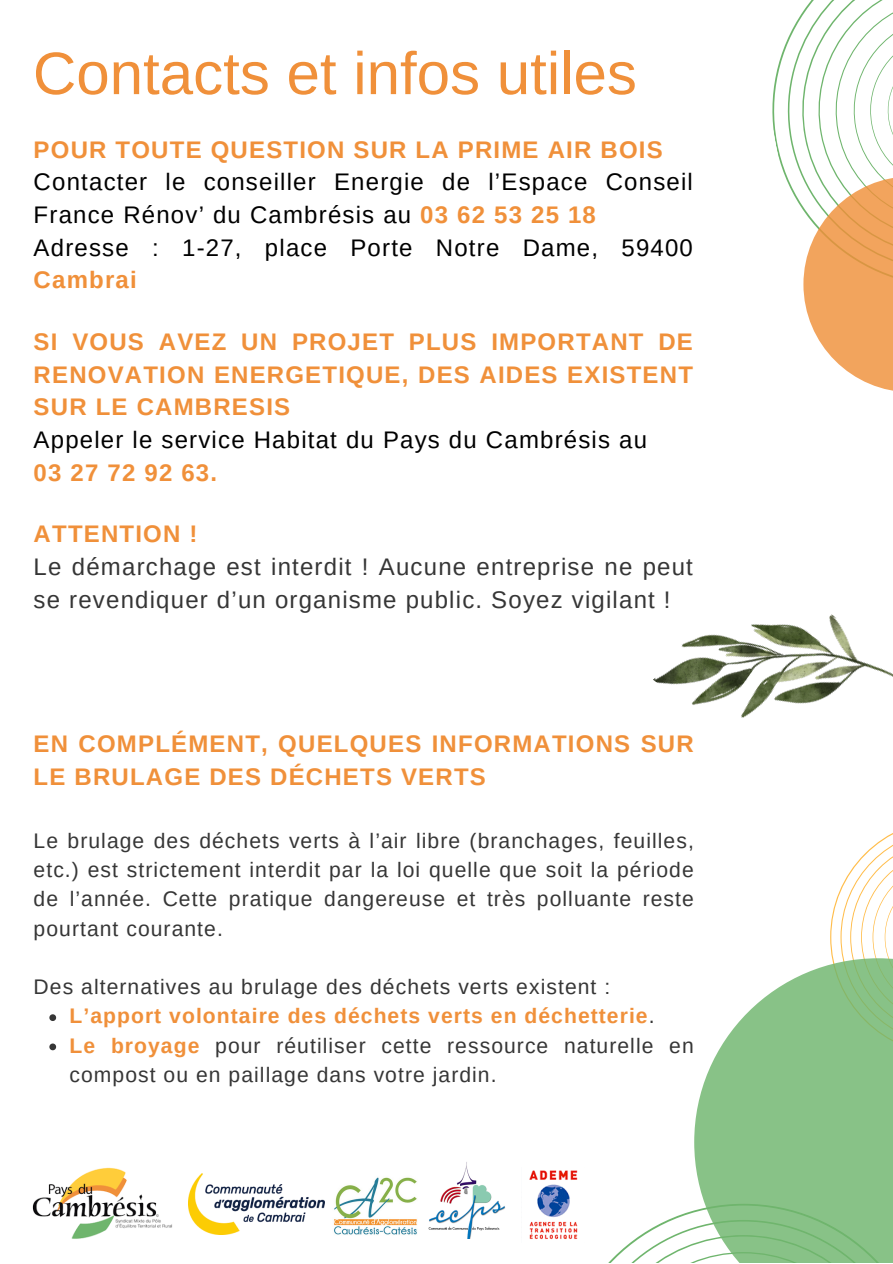
<style>
.page{position:relative;width:893px;height:1264px;background:#fff}
.page>*{position:absolute;margin:0;border:0;box-sizing:border-box;transform-origin:0 0}
.t1{font:60px "Arimo";color:#f0903a}
.t2{font:700 24px/32.5px "Arimo";letter-spacing:.05em;color:#f0903a;text-align:justify}
.t3{font:24px/32.5px "Arimo";letter-spacing:.05em;color:#000}
.t4{font:24px/32.5px "Arimo";letter-spacing:.05em;color:#363636}
.t5{font:21.15px/29.2px "Arimo";letter-spacing:.05em;color:#363636}
.t6{font:700 21.15px "Arimo";letter-spacing:.05em;color:#f0903a}
.s1{font-weight:700;color:#f0903a}
.s2{font-weight:400;color:#363636}
</style>
<div class="page">
<svg style="left:830px;top:833px;width:62px;height:125px"></svg>
<svg style="left:609px;top:1210px;width:85px;height:52px"></svg>
<svg style="left:694px;top:958px;width:198px;height:304px;fill:#88c287"></svg>
<svg style="left:772px;top:0;width:120px;height:391px"></svg>
<img style="left:653px;top:614px;width:239px;height:104px">
<svg style="left:49px;top:1014px;width:7px;height:7px"></svg>
<svg style="left:49px;top:1043px;width:7px;height:7px"></svg>
<img style="left:529px;top:1170px;width:49px;height:70px">
<img style="left:33px;top:1167px;width:139px;height:72px">
<img style="left:188px;top:1173px;width:136px;height:61px">
<img style="left:334px;top:1177px;width:83px;height:58px">
<img style="left:428px;top:1162px;width:77px;height:76px">
<p class="t1" style="left:33px;top:40px;width:605px">Contacts et infos utiles</p>
<p class="t2" style="left:34px;top:133px;width:630px">POUR TOUTE QUESTION SUR LA PRIME AIR BOIS</p>
<p class="t3" style="left:34px;top:166px;width:660px">Contacter le conseiller Energie de l’Espace Conseil<br>France Rénov’ du Cambrésis au <span class="s1">03 62 53 25 18</span></p>
<p class="t3" style="left:34px;top:231px;width:660px">Adresse : 1-27, place Porte Notre Dame, 59400<br><span class="s1">Cambrai</span></p>
<p class="t2" style="left:34px;top:325px;width:660px">SI VOUS AVEZ UN PROJET PLUS IMPORTANT DE RENOVATION ENERGETIQUE, DES AIDES EXISTENT SUR LE CAMBRESIS</p>
<p class="t3" style="left:34px;top:423px;width:615px">Appeler le service Habitat du Pays du Cambrésis au</p>
<p class="t2" style="left:34px;top:456px;width:185px">03 27 72 92 63.</p>
<p class="t2" style="left:34px;top:518px;width:165px">ATTENTION !</p>
<p class="t4" style="left:34px;top:550px;width:660px">Le démarchage est interdit ! Aucune entreprise ne peut se revendiquer d’un organisme public. Soyez vigilant !</p>
<p class="t2" style="left:34px;top:727px;width:661px">EN COMPLÉMENT, QUELQUES INFORMATIONS SUR<br>LE BRULAGE DES DÉCHETS VERTS</p>
<p class="t5" style="left:34px;top:825px;width:661px;text-align:justify">Le brulage des déchets verts à l’air libre (branchages, feuilles, etc.) est strictement interdit par la loi quelle que soit la période de l’année. Cette pratique dangereuse et très polluante reste pourtant courante.</p>
<p class="t5" style="left:34px;top:972px;width:578px">Des alternatives au brulage des déchets verts existent :</p>
<p class="t6" style="left:70px;top:1004px;width:586px">L’apport volontaire des déchets verts en déchetterie<span class="s2">.</span></p>
<p class="t5" style="left:70px;top:1030px;width:625px"><span class="s1">Le broyage</span> pour réutiliser cette ressource naturelle en compost ou en paillage dans votre jardin.</p>
</div>
